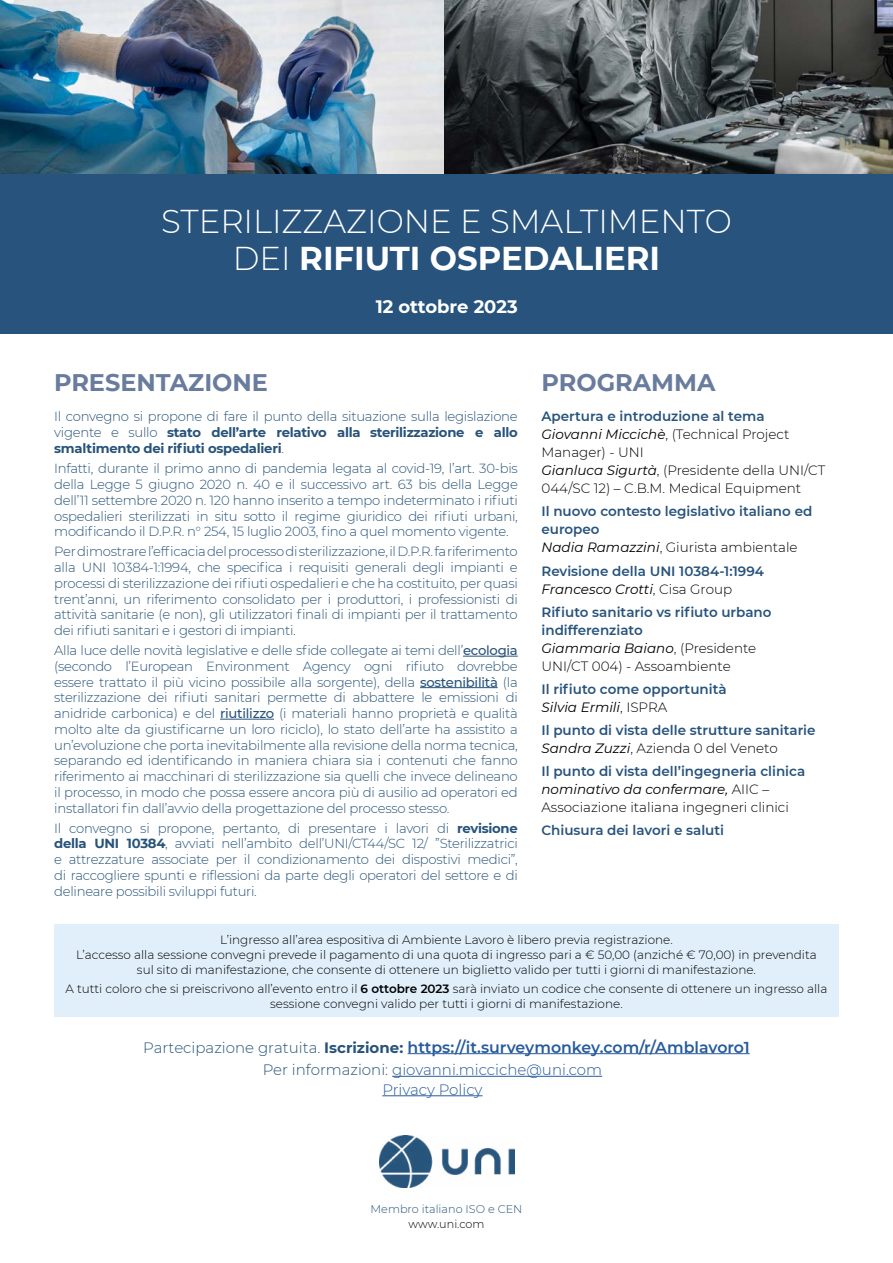
<style>
.page{position:relative;width:893px;height:1263px;background:#fff}
.page>*{position:absolute;margin:0;border:0;box-sizing:border-box;transform-origin:0 0}
.t1{font:300 33px/37.5px "Montserrat";color:#fff;text-align:center}
.Titolo_3_-_Presentazione_Programma{font:700 24px "Montserrat";color:#697c9e}
.t2{font:700 18px "Montserrat";color:#fff}
.t3{font:600 15.75px "Montserrat";color:#275b9b}
.Testo_-_zoom_e_info{font:300 15px "Montserrat";color:#275b9b}
.Testo{font:600 13.5px/18px "Montserrat";color:#27537c}
.Testo-2{font:300 13.5px/18px "Montserrat";color:#000}
.Testo-3{font:300 13.2px/15.8px "Montserrat";letter-spacing:-.02em;color:#27537b;text-align:justify}
.t4{font:300 12px/15px "Montserrat";color:#000;text-align:center}
.t5{font:300 11.25px "Montserrat";color:#27537b}
.t6{font:300 11.25px "Montserrat";color:#000}
.s1{font-weight:700}
.s2{font-weight:500}
.s3{font-weight:600;color:#27537c}
.s4{font-weight:400;font-style:italic}
.s5{font-weight:400;font-style:italic;color:#000}
.s6{font-weight:300;color:#000}
.s7{font-weight:600}
.s8{font-weight:300;font-size:15px;color:#27537b}
.s9{font-weight:700;font-size:15px;color:#27537b}
.s10{color:#27537b}
</style>
<div class="page">
<div style="left:0;top:173px;width:893px;height:161px;background:#27537c"></div>
<img style="left:0;top:0;width:893px;height:173px">
<hr style="left:463px;top:656px;width:55px;height:1px;background:#27537b">
<hr style="left:420px;top:687px;width:78px;height:1px;background:#27537b">
<hr style="left:220px;top:719px;width:54px;height:1px;background:#27537b">
<hr style="left:392px;top:1076px;width:210px;height:1px;background:#275b9b">
<hr style="left:382px;top:1095px;width:101px;height:1px;background:#275b9b">
<img style="left:380px;top:1135px;width:135px;height:53px">
<hr style="left:408px;top:1053px;width:342px;height:1px;background:#275b9b">
<div style="left:54px;top:924px;width:785px;height:92px;background:#e0effa"></div>
<h1 class="t1" style="left:161px;top:201px;width:572px">STERILIZZAZIONE E SMALTIMENTO<br>DEI <span class="s1">RIFIUTI OSPEDALIERI</span></h1>
<h3 class="t2" style="left:376px;top:294px;width:143px">12 ottobre 2023</h3>
<h3 class="Titolo_3_-_Presentazione_Programma" style="left:54px;top:365px;width:215px">PRESENTAZIONE</h3>
<h3 class="Titolo_3_-_Presentazione_Programma" style="left:541px;top:365px;width:175px">PROGRAMMA</h3>
<p class="Testo-3" style="left:54px;top:408px;width:465px">Il convegno si propone di fare il punto della situazione sulla legislazione vigente e sullo <span class="s1">stato dell’arte relativo alla sterilizzazione e allo smaltimento dei rifiuti ospedalieri</span>.</p>
<p class="Testo-3" style="left:54px;top:460px;width:465px">Infatti, durante il primo anno di pandemia legata al covid-19, l’art. 30-bis della Legge 5 giugno 2020 n. 40 e il successivo art. 63 bis della Legge dell’11 settembre 2020 n. 120 hanno inserito a tempo indeterminato i rifiuti ospedalieri sterilizzati in situ sotto il regime giuridico dei rifiuti urbani, modificando il D.P.R. n° 254, 15 luglio 2003, fino a quel momento vigente.</p>
<p class="Testo-3" style="left:54px;top:543px;width:465px">Per dimostrare l’efficacia del processo di sterilizzazione, il D.P.R. fa riferimento alla UNI 10384-1:1994, che specifica i requisiti generali degli impianti e processi di sterilizzazione dei rifiuti ospedalieri e che ha costituito, per quasi trent’anni, un riferimento consolidato per i produttori, i professionisti di attività sanitarie (e non), gli utilizzatori finali di impianti per il trattamento dei rifiuti sanitari e i gestori di impianti.</p>
<p class="Testo-3" style="left:54px;top:642px;width:465px">Alla luce delle novità legislative e delle sfide collegate ai temi dell’<span class="s2">ecologia </span>(secondo l’European Environment Agency ogni rifiuto dovrebbe essere trattato il più vicino possibile alla sorgente), della <span class="s2">sostenibilità</span> (la sterilizzazione dei rifiuti sanitari permette di abbattere le emissioni di anidride carbonica) e del <span class="s2">riutilizzo</span> (i materiali hanno proprietà e qualità molto alte da giustificarne un loro riciclo), lo stato dell’arte ha assistito a un’evoluzione che porta inevitabilmente alla revisione della norma tecnica, separando ed identificando in maniera chiara sia i contenuti che fanno riferimento ai macchinari di sterilizzazione sia quelli che invece delineano il processo, in modo che possa essere ancora più di ausilio ad operatori ed installatori fin dall’avvio della progettazione del processo stesso.</p>
<p class="Testo-3" style="left:54px;top:820px;width:465px">Il convegno si propone, pertanto, di presentare i lavori di <span class="s1">revisione della UNI 10384</span>, avviati nell’ambito dell’UNI/CT44/SC 12/ ”Sterilizzatrici e attrezzature associate per il condizionamento dei dispostivi medici”, di raccogliere spunti e riflessioni da parte degli operatori del settore e di delineare possibili sviluppi futuri.</p>
<p class="Testo-2" style="left:541px;top:407px;width:285px"><span class="s3">Apertura e introduzione al tema </span><span class="s4">Giovanni Miccichè</span>, (Technical Project Manager) - UNI<br><span class="s4">Gianluca Sigurtà</span>, (Presidente della UNI/CT 044/SC 12) – C.B.M. Medical Equipment</p>
<p class="Testo" style="left:541px;top:502px;width:272px">Il nuovo contesto legislativo italiano ed europeo<br><span class="s5">Nadia Ramazzini</span><span class="s6">, Giurista ambientale</span></p>
<p class="Testo" style="left:541px;top:561px;width:224px">Revisione della UNI 10384-1:1994<br><span class="s5">Francesco Crotti</span><span class="s6">, Cisa Group</span></p>
<p class="Testo" style="left:541px;top:602px;width:232px">Rifiuto sanitario vs rifiuto urbano indifferenziato<br><span class="s5">Giammaria Baiano</span><span class="s6">, (Presidente<br>UNI/CT 004) - Assoambiente</span></p>
<p class="Testo" style="left:541px;top:679px;width:187px">Il rifiuto come opportunità<br><span class="s5">Silvia Ermili</span><span class="s6">, ISPRA</span></p>
<p class="Testo" style="left:541px;top:720px;width:276px">Il punto di vista delle strutture sanitarie<br><span class="s5">Sandra Zuzzi</span><span class="s6">, Azienda 0 del Veneto</span></p>
<p class="Testo-2" style="left:541px;top:762px;width:265px"><span class="s3">Il punto di vista dell’ingegneria clinica </span><span class="s4">nominativo da confermare,</span> AIIC –<br>Associazione italiana ingegneri clinici</p>
<p class="Testo" style="left:541px;top:821px;width:184px">Chiusura dei lavori e saluti</p>
<p class="t4" style="left:76px;top:931px;width:742px">L’ingresso all’area espositiva di Ambiente Lavoro è libero previa registrazione.<br>L’accesso alla sessione convegni prevede il pagamento di una quota di ingresso pari a € 50,00 (anziché € 70,00) in prevendita sul sito di manifestazione, che consente di ottenere un biglietto valido per tutti i giorni di manifestazione.</p>
<p class="t4" style="left:66px;top:981px;width:763px">A tutti coloro che si preiscrivono all’evento entro il <span class="s7">6 ottobre 2023</span> sarà inviato un codice che consente di ottenere un ingresso alla sessione convegni valido per tutti i giorni di manifestazione.</p>
<p class="t3" style="left:143px;top:1036px;width:608px"><span class="s8">Partecipazione gratuita.</span> <span class="s9">Iscrizione:</span> https://it.surveymonkey.com/r/Amblavoro1</p>
<p class="Testo_-_zoom_e_info" style="left:263px;top:1060px;width:341px"><span class="s10">Per informazioni:</span> giovanni.micciche@uni.com</p>
<p class="Testo_-_zoom_e_info" style="left:382px;top:1079px;width:102px">Privacy Policy</p>
<p class="t5" style="left:371px;top:1201px;width:153px">Membro italiano ISO e CEN</p>
<p class="t6" style="left:409px;top:1216px;width:77px">www.uni.com</p>
</div>
